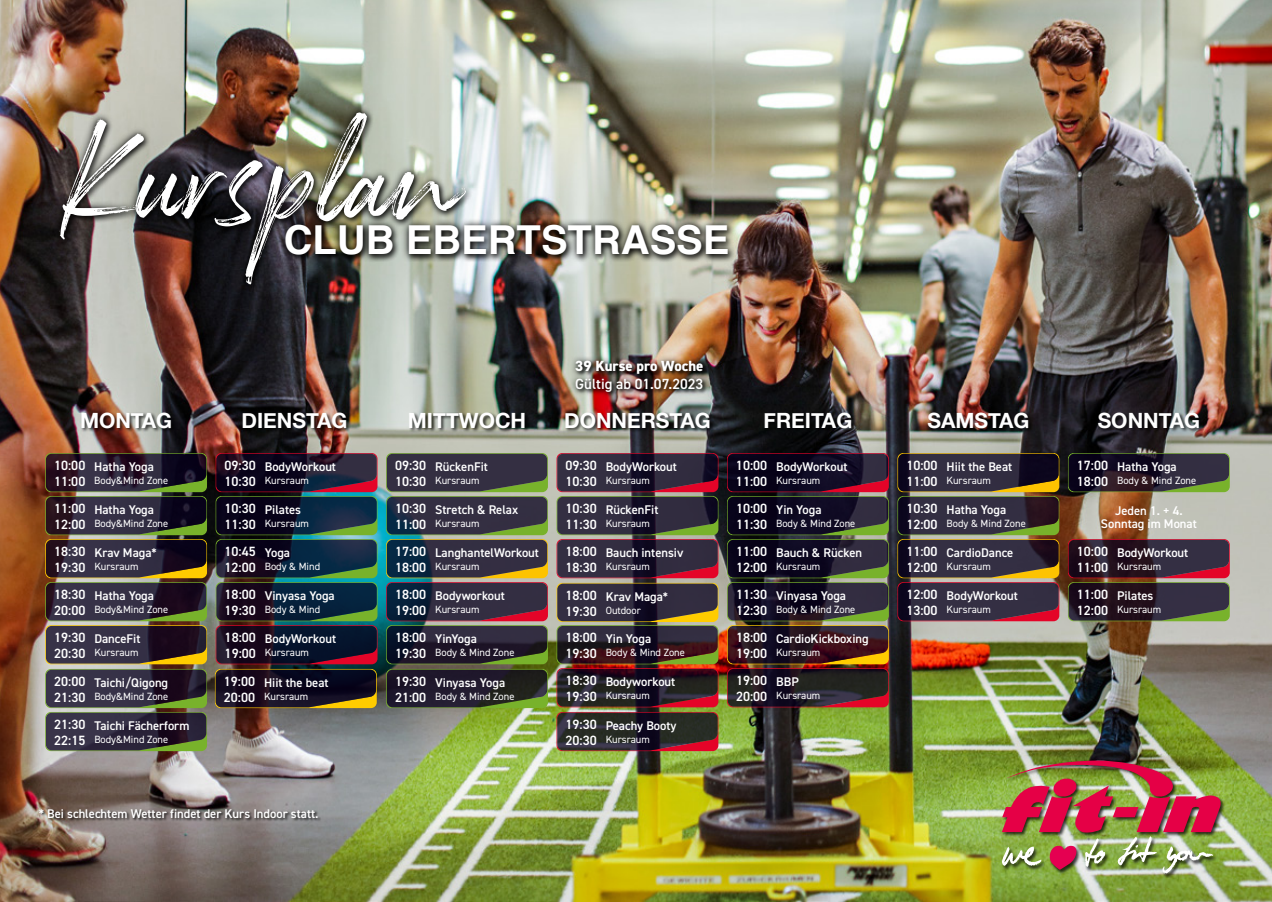
<style>
.page{position:relative;width:1272px;height:902px;background:#fff}
.page>*{position:absolute;margin:0;border:0;box-sizing:border-box;transform-origin:0 0}
.t1{font:144.3px "Rockness";color:#fff}
.t2{font:700 39.9px "Helvetica";color:#fff}
.t3{font:700 21px "Helvetica Neue";color:#fff}
.t4{font:600 14.85px "DIN2014";color:#fff}
.t5{font:800 14.85px "DIN2014";color:#fff}
.t6{font:600 13.5px/16.2px "DIN2014";color:#fff}
.t7{font:600 12.6px/13.5px "DIN2014";color:#fff;text-align:center}
.t8{font:10.5px "DIN2014";color:#fff}
</style>
<div class="page">
<img style="left:0;top:0;width:1271px;height:901px">
<img style="left:52px;top:105px;width:683px;height:187px">
<div style="left:1000px;top:759px;width:225px;height:119px;background:#000;opacity:.75"></div>
<img style="left:1001px;top:760px;width:220px;height:113px">
<div style="left:81px;top:412px;width:95px;height:21px;background:#000;opacity:.75"></div>
<div style="left:242px;top:411px;width:109px;height:22px;background:#000;opacity:.75"></div>
<img style="left:569px;top:355px;width:140px;height:43px">
<div style="left:408px;top:412px;width:122px;height:21px;background:#000;opacity:.75"></div>
<div style="left:564px;top:411px;width:150px;height:22px;background:#000;opacity:.75"></div>
<div style="left:764px;top:412px;width:92px;height:21px;background:#000;opacity:.75"></div>
<div style="left:927px;top:411px;width:106px;height:22px;background:#000;opacity:.75"></div>
<div style="left:1097px;top:411px;width:106px;height:22px;background:#000;opacity:.75"></div>
<svg style="left:1067px;top:453px;width:162px;height:39px;background:#2a272c"></svg>
<svg style="left:386px;top:453px;width:162px;height:255px;background:#3c3c40"></svg>
<svg style="left:45px;top:453px;width:162px;height:298px;background:#423c3c"></svg>
<div style="left:39px;top:808px;width:282px;height:13px;background:#000;opacity:.75"></div>
<svg style="left:556px;top:453px;width:162px;height:298px;background:#453439"></svg>
<svg style="left:727px;top:453px;width:161px;height:254px;background:#2d2027"></svg>
<svg style="left:215px;top:453px;width:162px;height:255px;background:#1f232e"></svg>
<svg style="left:897px;top:453px;width:162px;height:168px;background:#463a3d"></svg>
<svg style="left:1067px;top:539px;width:162px;height:82px;background:#3c2830"></svg>
<h1 class="t1" style="left:57px;top:82px;width:405px">Kursplan</h1>
<h2 class="t2" style="left:284px;top:216px;width:447px">CLUB EBERTSTRASSE</h2>
<h3 class="t3" style="left:80px;top:404px;width:94px">MONTAG</h3>
<h3 class="t3" style="left:241px;top:404px;width:107px">DIENSTAG</h3>
<p class="t5" style="left:575px;top:356px;width:130px">39 Kurse pro Woche</p>
<p class="t4" style="left:575px;top:374px;width:129px">Gültig ab 01.07.2023</p>
<h3 class="t3" style="left:408px;top:404px;width:120px">MITTWOCH</h3>
<h3 class="t3" style="left:564px;top:404px;width:148px">DONNERSTAG</h3>
<h3 class="t3" style="left:763px;top:404px;width:90px">FREITAG</h3>
<h3 class="t3" style="left:927px;top:404px;width:103px">SAMSTAG</h3>
<h3 class="t3" style="left:1097px;top:404px;width:104px">SONNTAG</h3>
<p class="t6" style="left:54px;top:456px;width:33px">10:00<br>11:00</p>
<p class="t7" style="left:265px;top:460px;width:73px">BodyWorkout</p>
<p class="t6" style="left:225px;top:456px;width:33px">09:30<br>10:30</p>
<p class="t7" style="left:776px;top:460px;width:73px">BodyWorkout</p>
<p class="t6" style="left:395px;top:456px;width:33px">09:30<br>10:30</p>
<p class="t7" style="left:605px;top:460px;width:73px">BodyWorkout</p>
<p class="t6" style="left:565px;top:456px;width:33px">09:30<br>10:30</p>
<p class="t6" style="left:736px;top:456px;width:33px">10:00<br>11:00</p>
<p class="t7" style="left:94px;top:460px;width:61px">Hatha Yoga</p>
<p class="t8" style="left:94px;top:473px;width:75px">Body&amp;Mind Zone</p>
<p class="t7" style="left:435px;top:460px;width:54px">RückenFit</p>
<p class="t8" style="left:435px;top:473px;width:46px">Kursraum</p>
<p class="t8" style="left:265px;top:473px;width:46px">Kursraum</p>
<p class="t8" style="left:605px;top:473px;width:46px">Kursraum</p>
<p class="t8" style="left:776px;top:473px;width:46px">Kursraum</p>
<p class="t6" style="left:906px;top:456px;width:33px">10:00<br>11:00</p>
<p class="t7" style="left:946px;top:460px;width:67px">Hiit the Beat</p>
<p class="t8" style="left:946px;top:473px;width:46px">Kursraum</p>
<p class="t6" style="left:54px;top:499px;width:33px">11:00<br>12:00</p>
<p class="t7" style="left:435px;top:503px;width:84px">Stretch &amp; Relax</p>
<p class="t6" style="left:225px;top:499px;width:33px">10:30<br>11:30</p>
<p class="t6" style="left:565px;top:499px;width:33px">10:30<br>11:30</p>
<p class="t6" style="left:395px;top:499px;width:33px">10:30<br>11:00</p>
<p class="t7" style="left:605px;top:503px;width:54px">RückenFit</p>
<p class="t7" style="left:94px;top:503px;width:61px">Hatha Yoga</p>
<p class="t8" style="left:94px;top:516px;width:75px">Body&amp;Mind Zone</p>
<p class="t7" style="left:265px;top:503px;width:38px">Pilates</p>
<p class="t8" style="left:265px;top:516px;width:46px">Kursraum</p>
<p class="t8" style="left:435px;top:516px;width:46px">Kursraum</p>
<p class="t8" style="left:605px;top:516px;width:46px">Kursraum</p>
<p class="t6" style="left:736px;top:499px;width:33px">10:00<br>11:30</p>
<p class="t7" style="left:776px;top:503px;width:47px">Yin Yoga</p>
<p class="t8" style="left:776px;top:516px;width:81px">Body &amp; Mind Zone</p>
<p class="t6" style="left:906px;top:499px;width:33px">10:30<br>12:00</p>
<p class="t7" style="left:946px;top:503px;width:61px">Hatha Yoga</p>
<p class="t8" style="left:946px;top:516px;width:81px">Body &amp; Mind Zone</p>
<p class="t6" style="left:54px;top:542px;width:33px">18:30<br>19:30</p>
<p class="t7" style="left:94px;top:546px;width:64px">Krav Maga*</p>
<p class="t8" style="left:94px;top:559px;width:46px">Kursraum</p>
<p class="t6" style="left:225px;top:542px;width:33px">10:45<br>12:00</p>
<p class="t7" style="left:435px;top:546px;width:105px">LanghantelWorkout</p>
<p class="t6" style="left:395px;top:542px;width:33px">17:00<br>18:00</p>
<p class="t7" style="left:265px;top:546px;width:27px">Yoga</p>
<p class="t8" style="left:265px;top:559px;width:57px">Body &amp; Mind</p>
<p class="t8" style="left:435px;top:559px;width:46px">Kursraum</p>
<p class="t6" style="left:565px;top:542px;width:33px">18:00<br>18:30</p>
<p class="t7" style="left:605px;top:546px;width:79px">Bauch intensiv</p>
<p class="t8" style="left:605px;top:559px;width:46px">Kursraum</p>
<p class="t6" style="left:736px;top:542px;width:33px">11:00<br>12:00</p>
<p class="t7" style="left:946px;top:546px;width:68px">CardioDance</p>
<p class="t6" style="left:906px;top:542px;width:33px">11:00<br>12:00</p>
<p class="t7" style="left:776px;top:546px;width:88px">Bauch &amp; Rücken</p>
<p class="t8" style="left:776px;top:559px;width:46px">Kursraum</p>
<p class="t8" style="left:946px;top:559px;width:46px">Kursraum</p>
<p class="t6" style="left:54px;top:585px;width:33px">18:30<br>20:00</p>
<p class="t7" style="left:94px;top:589px;width:61px">Hatha Yoga</p>
<p class="t8" style="left:94px;top:602px;width:75px">Body&amp;Mind Zone</p>
<p class="t6" style="left:225px;top:585px;width:33px">18:00<br>19:30</p>
<p class="t7" style="left:265px;top:589px;width:71px">Vinyasa Yoga</p>
<p class="t8" style="left:265px;top:602px;width:57px">Body &amp; Mind</p>
<p class="t6" style="left:395px;top:585px;width:33px">18:00<br>19:00</p>
<p class="t7" style="left:435px;top:589px;width:71px">Bodyworkout</p>
<p class="t8" style="left:435px;top:602px;width:46px">Kursraum</p>
<p class="t6" style="left:565px;top:586px;width:33px">18:00<br>19:30</p>
<p class="t7" style="left:605px;top:589px;width:64px">Krav Maga*</p>
<p class="t8" style="left:605px;top:603px;width:37px">Outdoor</p>
<p class="t6" style="left:736px;top:585px;width:33px">11:30<br>12:30</p>
<p class="t7" style="left:776px;top:589px;width:71px">Vinyasa Yoga</p>
<p class="t8" style="left:776px;top:602px;width:81px">Body &amp; Mind Zone</p>
<p class="t6" style="left:906px;top:585px;width:33px">12:00<br>13:00</p>
<p class="t7" style="left:946px;top:589px;width:73px">BodyWorkout</p>
<p class="t8" style="left:946px;top:602px;width:46px">Kursraum</p>
<p class="t6" style="left:54px;top:628px;width:33px">19:30<br>20:30</p>
<p class="t7" style="left:94px;top:632px;width:48px">DanceFit</p>
<p class="t8" style="left:94px;top:645px;width:46px">Kursraum</p>
<p class="t6" style="left:225px;top:628px;width:33px">18:00<br>19:00</p>
<p class="t7" style="left:265px;top:632px;width:73px">BodyWorkout</p>
<p class="t8" style="left:265px;top:645px;width:46px">Kursraum</p>
<p class="t6" style="left:395px;top:628px;width:33px">18:00<br>19:30</p>
<p class="t7" style="left:435px;top:632px;width:43px">YinYoga</p>
<p class="t8" style="left:435px;top:645px;width:81px">Body &amp; Mind Zone</p>
<p class="t6" style="left:565px;top:628px;width:33px">18:00<br>19:30</p>
<p class="t7" style="left:605px;top:632px;width:47px">Yin Yoga</p>
<p class="t8" style="left:605px;top:645px;width:81px">Body &amp; Mind Zone</p>
<p class="t6" style="left:736px;top:628px;width:33px">18:00<br>19:00</p>
<p class="t7" style="left:776px;top:632px;width:94px">CardioKickboxing</p>
<p class="t8" style="left:776px;top:645px;width:46px">Kursraum</p>
<p class="t6" style="left:54px;top:672px;width:33px">20:00<br>21:30</p>
<p class="t7" style="left:94px;top:675px;width:75px">Taichi/Qigong</p>
<p class="t8" style="left:94px;top:689px;width:75px">Body&amp;Mind Zone</p>
<p class="t6" style="left:224px;top:672px;width:33px">19:00<br>20:00</p>
<p class="t7" style="left:264px;top:675px;width:66px">Hiit the beat</p>
<p class="t8" style="left:264px;top:689px;width:46px">Kursraum</p>
<p class="t6" style="left:395px;top:672px;width:33px">19:30<br>21:00</p>
<p class="t7" style="left:435px;top:675px;width:71px">Vinyasa Yoga</p>
<p class="t8" style="left:435px;top:689px;width:81px">Body &amp; Mind Zone</p>
<p class="t6" style="left:565px;top:671px;width:33px">18:30<br>19:30</p>
<p class="t7" style="left:605px;top:675px;width:71px">Bodyworkout</p>
<p class="t8" style="left:605px;top:688px;width:46px">Kursraum</p>
<p class="t6" style="left:736px;top:671px;width:33px">19:00<br>20:00</p>
<p class="t7" style="left:776px;top:675px;width:24px">BBP</p>
<p class="t8" style="left:776px;top:688px;width:46px">Kursraum</p>
<p class="t6" style="left:54px;top:715px;width:33px">21:30<br>22:15</p>
<p class="t7" style="left:94px;top:718px;width:97px">Taichi Fächerform</p>
<p class="t8" style="left:94px;top:732px;width:75px">Body&amp;Mind Zone</p>
<p class="t6" style="left:565px;top:715px;width:33px">19:30<br>20:30</p>
<p class="t7" style="left:605px;top:718px;width:72px">Peachy Booty</p>
<p class="t8" style="left:605px;top:732px;width:46px">Kursraum</p>
<p class="t7" style="left:39px;top:806px;width:281px">* Bei schlechtem Wetter findet der Kurs Indoor statt.</p>
<p class="t6" style="left:1076px;top:456px;width:33px">17:00<br>18:00</p>
<p class="t7" style="left:1117px;top:460px;width:61px">Hatha Yoga</p>
<p class="t8" style="left:1117px;top:473px;width:81px">Body &amp; Mind Zone</p>
<p class="t7" style="left:1100px;top:503px;width:97px">Jeden 1. + 4.<br>Sonntag im Monat</p>
<p class="t7" style="left:1117px;top:546px;width:73px">BodyWorkout</p>
<p class="t8" style="left:1117px;top:559px;width:46px">Kursraum</p>
<p class="t6" style="left:1076px;top:542px;width:33px">10:00<br>11:00</p>
<p class="t6" style="left:1076px;top:585px;width:33px">11:00<br>12:00</p>
<p class="t7" style="left:1117px;top:589px;width:38px">Pilates</p>
<p class="t8" style="left:1117px;top:602px;width:46px">Kursraum</p>
</div>
